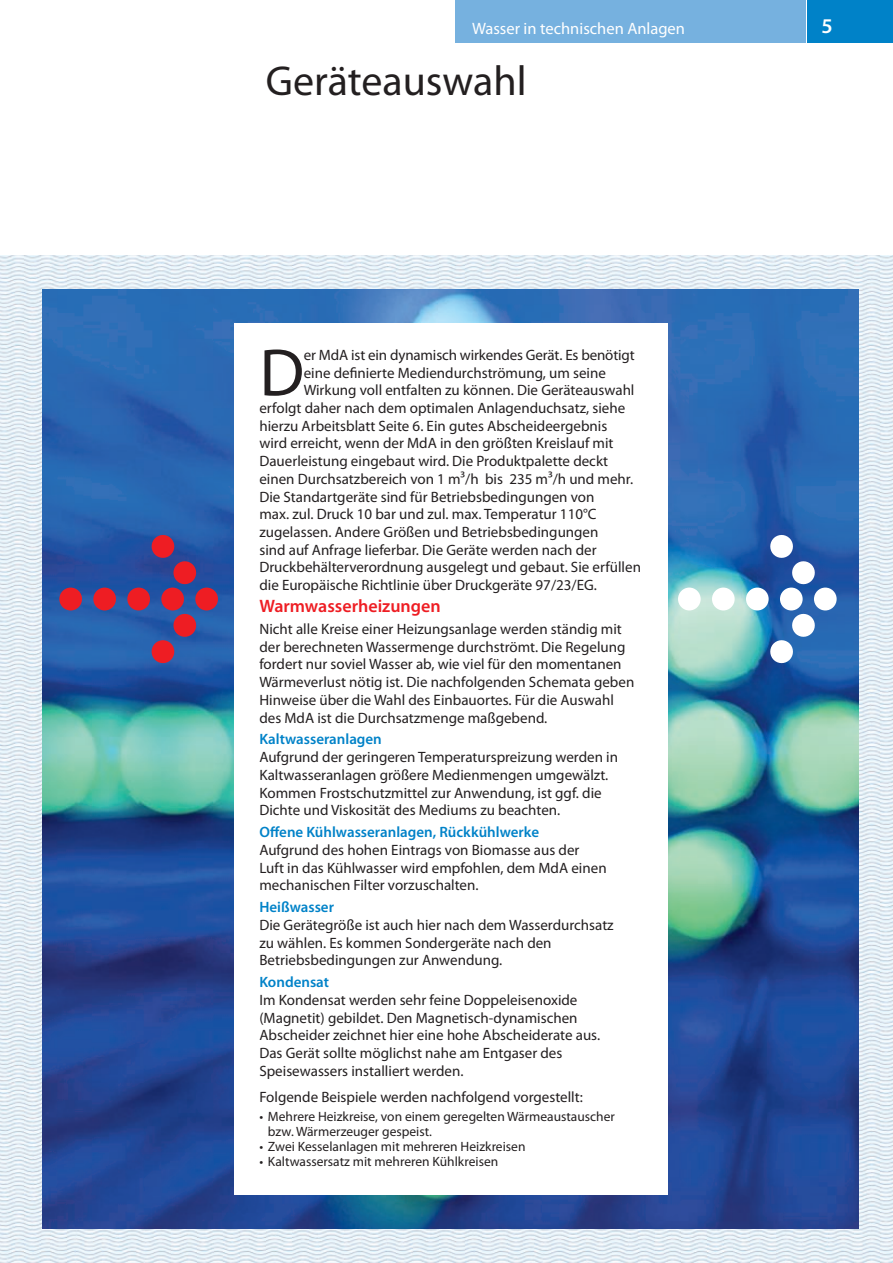
<style>
.page{position:relative;width:893px;height:1263px;background:#fff}
.page>*{position:absolute;margin:0;border:0;box-sizing:border-box;transform-origin:0 0}
.t1{font:67.5px "Myriad Pro";color:#231f20}
.t2{font:42px "Myriad Pro";color:#231f20}
.t3{font:600 21px "Myriad Pro";color:#fff}
.t4{font:600 18px "Myriad Pro";color:#ee1d23}
.t5{font:16.5px "Myriad Pro";color:#fff}
.t6{font:15px/17.7px "Myriad Pro";color:#231f20}
.t7{font:600 15px "Myriad Pro";color:#0082c8}
.t8{font:13.5px/15px "Myriad Pro";color:#231f20}
</style>
<div class="page">
<img style="left:0;top:255px;width:893px;height:1008px">
<div style="left:808px;top:0;width:85px;height:43px;background:#0082c8"></div>
<div style="left:455px;top:0;width:351px;height:43px;background:#76b1df"></div>
<img style="left:43px;top:289px;width:816px;height:940px">
<div style="left:59px;top:588px;width:23px;height:22px;background:#ee1d23;border-radius:50%"></div>
<div style="left:93px;top:588px;width:23px;height:22px;background:#ee1d23;border-radius:50%"></div>
<div style="left:127px;top:588px;width:23px;height:22px;background:#ee1d23;border-radius:50%"></div>
<div style="left:161px;top:588px;width:23px;height:22px;background:#ee1d23;border-radius:50%"></div>
<div style="left:195px;top:588px;width:23px;height:22px;background:#ee1d23;border-radius:50%"></div>
<svg style="left:150px;top:612px;width:47px;height:52px;background:#68487d"></svg>
<svg style="left:150px;top:534px;width:47px;height:51px;background:#693d73"></svg>
<div style="left:678px;top:588px;width:23px;height:22px;background:#fff;border-radius:50%"></div>
<div style="left:712px;top:588px;width:23px;height:22px;background:#fff;border-radius:50%"></div>
<div style="left:746px;top:588px;width:23px;height:22px;background:#fff;border-radius:50%"></div>
<div style="left:780px;top:588px;width:23px;height:22px;background:#fff;border-radius:50%"></div>
<div style="left:814px;top:588px;width:23px;height:22px;background:#fff;border-radius:50%"></div>
<svg style="left:769px;top:612px;width:47px;height:52px"></svg>
<svg style="left:769px;top:534px;width:47px;height:51px"></svg>
<div style="left:234px;top:323px;width:434px;height:872px;background:#fff"></div>
<p class="t5" style="left:472px;top:18px;width:215px">Wasser in technischen Anlagen</p>
<h3 class="t3" style="left:821px;top:12px;width:13px">5</h3>
<h2 class="t2" style="left:266px;top:55px;width:262px">Geräteauswahl</h2>
<h1 class="t1" style="left:259px;top:331px;width:46px">D</h1>
<p class="t6" style="left:304px;top:346px;width:333px">er MdA ist ein dynamisch wirkendes Gerät. Es benötigt</p>
<p class="t6" style="left:304px;top:363px;width:304px">eine definierte Mediendurchströmung, um seine</p>
<p class="t6" style="left:304px;top:381px;width:332px">Wirkung voll entfalten zu können. Die Geräteauswahl</p>
<p class="t6" style="left:259px;top:399px;width:367px">erfolgt daher nach dem optimalen Anlagenduchsatz, siehe</p>
<p class="t6" style="left:259px;top:417px;width:349px">hierzu Arbeitsblatt Seite 6. Ein gutes Abscheideergebnis</p>
<p class="t6" style="left:259px;top:434px;width:356px">wird erreicht, wenn der MdA in den größten Kreislauf mit</p>
<p class="t6" style="left:259px;top:452px;width:350px">Dauerleistung eingebaut wird. Die Produktpalette deckt</p>
<p class="t6" style="left:259px;top:470px;width:375px">einen Durchsatzbereich von 1 m³/h bis 235 m³/h und mehr.</p>
<p class="t6" style="left:259px;top:487px;width:336px">Die Standartgeräte sind für Betriebsbedingungen von</p>
<p class="t6" style="left:259px;top:505px;width:339px">max. zul. Druck 10 bar und zul. max. Temperatur 110°C</p>
<p class="t6" style="left:259px;top:523px;width:341px">zugelassen. Andere Größen und Betriebsbedingungen</p>
<p class="t6" style="left:259px;top:540px;width:339px">sind auf Anfrage lieferbar. Die Geräte werden nach der</p>
<p class="t6" style="left:259px;top:558px;width:383px">Druckbehälterverordnung ausgelegt und gebaut. Sie erfüllen</p>
<p class="t6" style="left:259px;top:576px;width:339px">die Europäische Richtlinie über Druckgeräte 97/23/EG.</p>
<p class="t4" style="left:259px;top:594px;width:183px">Warmwasserheizungen</p>
<p class="t6" style="left:259px;top:620px;width:376px">Nicht alle Kreise einer Heizungsanlage werden ständig mit der berechneten Wassermenge durchströmt. Die Regelung fordert nur soviel Wasser ab, wie viel für den momentanen Wärmeverlust nötig ist. Die nachfolgenden Schemata geben Hinweise über die Wahl des Einbauortes. Für die Auswahl des MdA ist die Durchsatzmenge maßgebend.</p>
<p class="t7" style="left:259px;top:730px;width:124px">Kaltwasseranlagen</p>
<p class="t6" style="left:259px;top:748px;width:360px">Aufgrund der geringeren Temperaturspreizung werden in Kaltwasseranlagen größere Medienmengen umgewälzt.<br>Kommen Frostschutzmittel zur Anwendung, ist ggf. die Dichte und Viskosität des Mediums zu beachten.</p>
<p class="t7" style="left:259px;top:823px;width:281px">Offene Kühlwasseranlagen, Rückkühlwerke</p>
<p class="t6" style="left:259px;top:841px;width:349px">Aufgrund des hohen Eintrags von Biomasse aus der<br>Luft in das Kühlwasser wird empfohlen, dem MdA einen mechanischen Filter vorzuschalten.</p>
<p class="t7" style="left:259px;top:898px;width:76px">Heißwasser</p>
<p class="t6" style="left:259px;top:916px;width:356px">Die Gerätegröße ist auch hier nach dem Wasserdurchsatz zu wählen. Es kommen Sondergeräte nach den<br>Betriebsbedingungen zur Anwendung.</p>
<p class="t7" style="left:259px;top:973px;width:71px">Kondensat</p>
<p class="t6" style="left:259px;top:991px;width:342px">Im Kondensat werden sehr feine Doppeleisenoxide (Magnetit) gebildet. Den Magnetisch-dynamischen Abscheider zeichnet hier eine hohe Abscheiderate aus.<br>Das Gerät sollte möglichst nahe am Entgaser des Speisewassers installiert werden.</p>
<p class="t6" style="left:259px;top:1088px;width:325px">Folgende Beispiele werden nachfolgend vorgestellt:</p>
<p class="t8" style="left:268px;top:1109px;width:349px;text-indent:-9px">• Mehrere Heizkreise, von einem geregelten Wärmeaustauscher bzw. Wärmerzeuger gespeist.</p>
<p class="t8" style="left:259px;top:1139px;width:268px">• Zwei Kesselanlagen mit mehreren Heizkreisen</p>
<p class="t8" style="left:259px;top:1154px;width:240px">• Kaltwassersatz mit mehreren Kühlkreisen</p>
</div>
